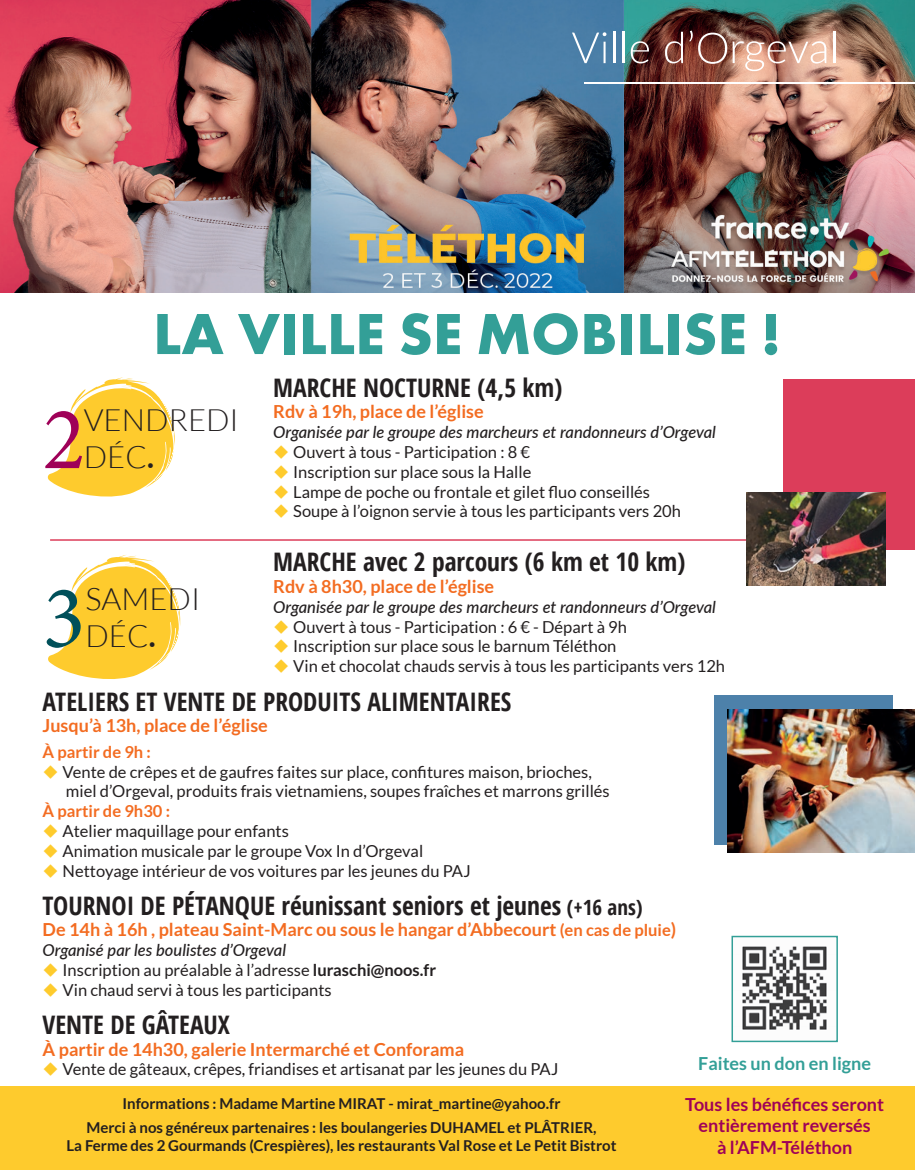
<style>
.page{position:relative;width:915px;height:1170px;background:#fff}
.page>*{position:absolute;margin:0;border:0;box-sizing:border-box;transform-origin:0 0}
.t1{font:89.7px "Minion Pro";color:#9f0158}
.t2{font:89.7px "Minion Pro";color:#00505a}
.t3{font:700 60px "Futura PT";color:#339f97}
.t4{font:300 30.75px "Lato";color:#231f20}
.t5{font:700 condensed 25.5px "Open Sans";color:#231f20}
.t6{font:700 18px "Lato";color:#f36c21}
.t7{font:700 18px/21.6px "Lato";color:#9f0158;text-align:center}
.t8{font:700 18px "Lato";color:#339f97}
.t9{font:16.5px/19.8px "Lato";color:#231f20}
.t10{font:italic 500 16.5px "Lato";color:#231f20}
.t11{font:700 16.5px "Lato";color:#f36c21}
.t12{font:700 15px/24px "Lato";color:#231f20;text-align:center}
.s1{color:#fecb2d}
.s2{font-size:21px}
.s3{font-size:16.5px}
.s4{font-weight:700}
</style>
<div class="page">
<div style="left:783px;top:379px;width:131px;height:170px;background:#dc3d5a"></div>
<div style="left:0;top:1086px;width:914px;height:83px;background:#fecb2d"></div>
<img style="left:0;top:0;width:914px;height:293px">
<hr style="left:584px;top:82px;width:330px;height:1px;background:#fff">
<hr style="left:613px;top:32px;width:2px;height:31px;background:#fff">
<hr style="left:622px;top:32px;width:2px;height:31px;background:#fff">
<svg style="left:630px;top:41px;width:18px;height:22px"></svg>
<svg style="left:664px;top:32px;width:18px;height:31px"></svg>
<svg style="left:689px;top:31px;width:3px;height:11px"></svg>
<svg style="left:698px;top:33px;width:128px;height:38px;background:#b48677"></svg>
<hr style="left:833px;top:32px;width:2px;height:31px;background:#fff">
<svg style="left:571px;top:32px;width:35px;height:31px"></svg>
<svg style="left:48px;top:377px;width:127px;height:120px"></svg>
<div style="left:713px;top:695px;width:179px;height:149px;background:#4d81aa"></div>
<img style="left:727px;top:709px;width:187px;height:143px">
<hr style="left:50px;top:539px;width:864px;height:1px;background:#dc3d5a">
<svg style="left:48px;top:555px;width:132px;height:124px"></svg>
<img style="left:742px;top:946px;width:85px;height:84px">
<div style="left:731px;top:935px;width:106px;height:107px;border:2px solid #339f97"></div>
<img style="left:746px;top:492px;width:139px;height:93px">
<h2 class="t3" style="left:153px;top:295px;width:629px">LA VILLE SE MOBILISE !</h2>
<h3 class="t5" style="left:273px;top:369px;width:291px">MARCHE NOCTURNE (4,5 km)</h3>
<p class="t6" style="left:273px;top:401px;width:212px">Rdv à 19h, place de l’église</p>
<p class="t10" style="left:273px;top:420px;width:444px">Organisée par le groupe des marcheurs et randonneurs d’Orgeval</p>
<p class="t9" style="left:273px;top:442px;width:258px"><span class="s1">◆</span> Ouvert à tous - Participation : 8 €</p>
<p class="t9" style="left:273px;top:461px;width:259px"><span class="s1">◆</span> Inscription sur place sous la Halle</p>
<p class="t9" style="left:273px;top:481px;width:378px"><span class="s1">◆</span> Lampe de poche ou frontale et gilet fluo conseillés</p>
<p class="t9" style="left:273px;top:501px;width:409px"><span class="s1">◆</span> Soupe à l’oignon servie à tous les participants vers 20h</p>
<h3 class="t5" style="left:273px;top:544px;width:414px">MARCHE avec 2 parcours (6 km et 10 km)</h3>
<p class="t6" style="left:273px;top:576px;width:222px">Rdv à 8h30, place de l’église</p>
<p class="t10" style="left:273px;top:594px;width:444px">Organisée par le groupe des marcheurs et randonneurs d’Orgeval</p>
<p class="t9" style="left:273px;top:616px;width:355px"><span class="s1">◆</span> Ouvert à tous - Participation : 6 € - Départ à 9h</p>
<p class="t9" style="left:273px;top:636px;width:344px"><span class="s1">◆</span> Inscription sur place sous le barnum Téléthon</p>
<p class="t9" style="left:273px;top:656px;width:453px"><span class="s1">◆</span> Vin et chocolat chauds servis à tous les participants vers 12h</p>
<h3 class="t5" style="left:43px;top:683px;width:470px">ATELIERS ET VENTE DE PRODUITS ALIMENTAIRES</h3>
<p class="t6" style="left:43px;top:715px;width:227px">Jusqu’à 13h, place de l’église</p>
<p class="t11" style="left:43px;top:742px;width:110px">À partir de 9h :</p>
<p class="t9" style="left:66px;top:761px;width:545px;text-indent:-23px"><span class="s1">◆</span> Vente de crêpes et de gaufres faites sur place, confitures maison, brioches, miel d’Orgeval, produits frais vietnamiens, soupes fraîches et marrons grillés</p>
<p class="t11" style="left:43px;top:801px;width:129px">À partir de 9h30 :</p>
<p class="t9" style="left:43px;top:821px;width:248px"><span class="s1">◆</span> Atelier maquillage pour enfants</p>
<p class="t9" style="left:43px;top:840px;width:382px"><span class="s1">◆</span> Animation musicale par le groupe Vox In d’Orgeval</p>
<p class="t9" style="left:43px;top:860px;width:429px"><span class="s1">◆</span> Nettoyage intérieur de vos voitures par les jeunes du PAJ</p>
<h3 class="t5" style="left:43px;top:887px;width:601px">TOURNOI DE PÉTANQUE réunissant seniors et jeunes <span class="s2">(+16 ans)</span></h3>
<p class="t6" style="left:43px;top:919px;width:635px">De 14h à 16h , plateau Saint-Marc ou sous le hangar d’Abbecourt <span class="s3">(en cas de pluie</span>)</p>
<p class="t10" style="left:43px;top:938px;width:245px">Organisé par les boulistes d’Orgeval</p>
<p class="t9" style="left:43px;top:959px;width:395px"><span class="s1">◆</span> Inscription au préalable à l’adresse <span class="s4">luraschi@noos.fr</span></p>
<p class="t9" style="left:43px;top:979px;width:290px"><span class="s1">◆</span> Vin chaud servi à tous les participants</p>
<h3 class="t5" style="left:43px;top:1006px;width:189px">VENTE DE GÂTEAUX</h3>
<p class="t6" style="left:43px;top:1038px;width:423px">À partir de 14h30, galerie Intermarché et Conforama</p>
<p class="t9" style="left:43px;top:1059px;width:517px"><span class="s1">◆</span> Vente de gâteaux, crêpes, friandises et artisanat par les jeunes du PAJ</p>
<h3 class="t4" style="left:84px;top:404px;width:156px">VENDREDI</h3>
<h1 class="t1" style="left:43px;top:379px;width:45px">2</h1>
<h3 class="t4" style="left:84px;top:440px;width:72px">DÉC<span class="s4">.</span></h3>
<h3 class="t4" style="left:85px;top:582px;width:116px">SAMEDI</h3>
<h1 class="t2" style="left:43px;top:558px;width:45px">3</h1>
<h3 class="t4" style="left:85px;top:619px;width:72px">DÉC<span class="s4">.</span></h3>
<p class="t8" style="left:698px;top:1053px;width:174px">Faites un don en ligne</p>
<p class="t12" style="left:86px;top:1090px;width:511px">Informations : Madame Martine MIRAT - mirat_martine@yahoo.fr<br>Merci à nos généreux partenaires : les boulangeries DUHAMEL et PLÂTRIER,</p>
<p class="t12" style="left:66px;top:1132px;width:551px">La Ferme des 2 Gourmands (Crespières), les restaurants Val Rose et Le Petit Bistrot</p>
<p class="t7" style="left:685px;top:1092px;width:200px">Tous les bénéfices seront entièrement reversés<br>à l’AFM-Téléthon</p>
</div>
